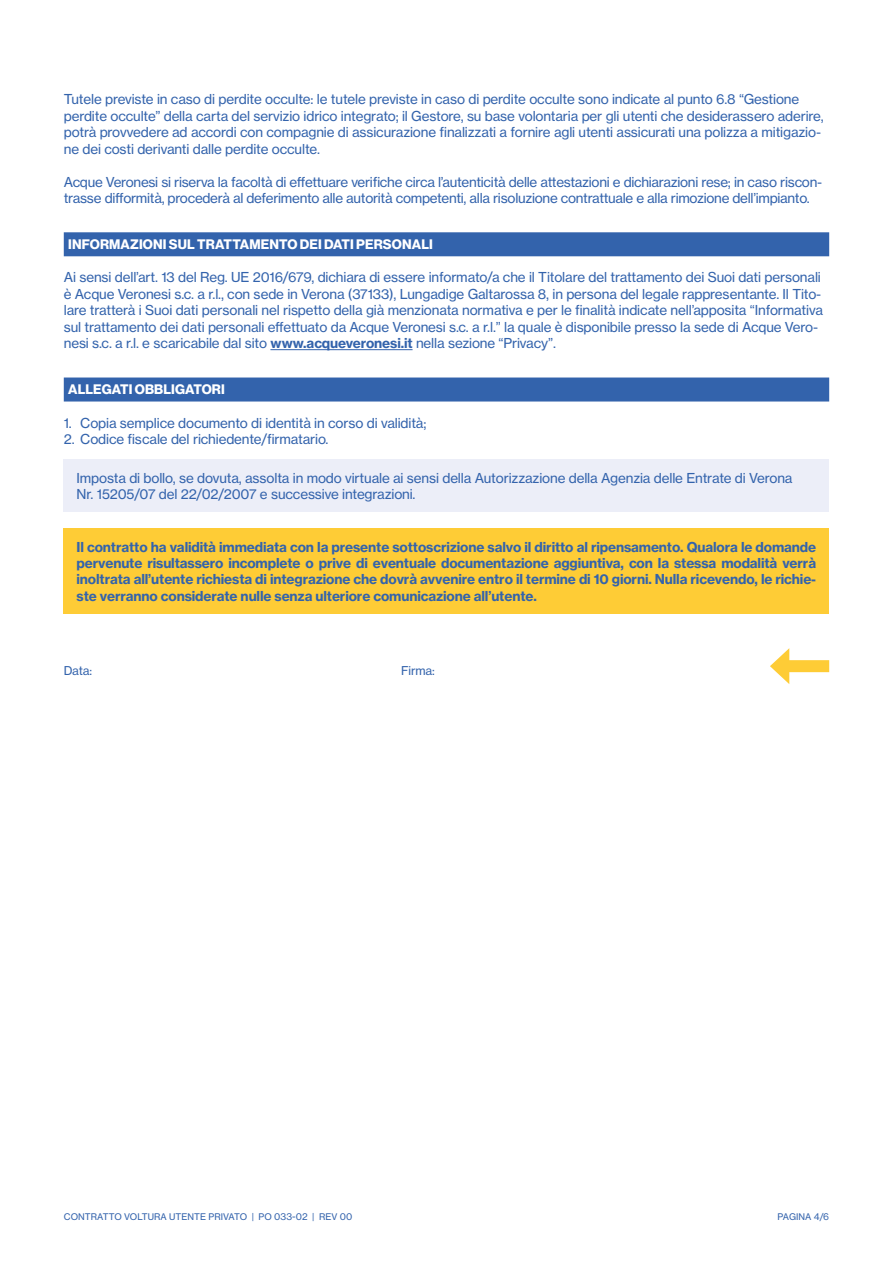
<style>
.page{position:relative;width:893px;height:1263px;background:#fff}
.page>*{position:absolute;margin:0;border:0;box-sizing:border-box;transform-origin:0 0}
.t1{font:13.5px/16.5px "N Haas Grotesk TX Pro 55 Rg";letter-spacing:-.01em;color:#3363ac}
.t2{font:13.5px/16.5px "N Haas Grotesk TX Pro 75 Bd";letter-spacing:-.01em;color:#3363ac;text-align:justify}
.t3{font:13.5px "N Haas Grotesk DS Pro 75 Bd";letter-spacing:.01em;color:#fff}
.t4{font:12px "N Haas Grotesk TX Pro 55 Rg";letter-spacing:-.01em;color:#3363ac}
.t5{font:9px "N Haas Grotesk TX Pro 55 Rg";letter-spacing:.005em;color:#3363ac}
.s1{font-family:"N Haas Grotesk TX Pro 75 Bd"}
</style>
<div class="page">
<div style="left:64px;top:232px;width:765px;height:24px;background:#3363ac"></div>
<hr style="left:270px;top:349px;width:143px;height:1px;background:#3363ac">
<div style="left:64px;top:377px;width:765px;height:24px;background:#3363ac"></div>
<div style="left:64px;top:459px;width:765px;height:53px;background:#eceef8"></div>
<div style="left:64px;top:528px;width:765px;height:86px;background:#fecc36"></div>
<div style="left:782px;top:660px;width:47px;height:12px;background:#fecc36"></div>
<svg style="left:770px;top:648px;width:19px;height:36px"></svg>
<p class="t1" style="left:64px;top:91px;width:761px">Tutele previste in caso di perdite occulte: le tutele previste in caso di perdite occulte sono indicate al punto 6.8 “Gestione perdite occulte” della carta del servizio idrico integrato; il Gestore, su base volontaria per gli utenti che desiderassero aderire, potrà provvedere ad accordi con compagnie di assicurazione finalizzati a fornire agli utenti assicurati una polizza a mitigazio&shy;ne dei costi derivanti dalle perdite occulte.</p>
<p class="t1" style="left:64px;top:173px;width:760px">Acque Veronesi si riserva la facoltà di effettuare verifiche circa l’autenticità delle attestazioni e dichiarazioni rese; in caso riscon&shy;trasse difformità, procederà al deferimento alle autorità competenti, alla risoluzione contrattuale e alla rimozione dell’impianto.</p>
<p class="t3" style="left:68px;top:237px;width:366px">INFORMAZIONI SUL TRATTAMENTO DEI DATI PERSONALI</p>
<p class="t1" style="left:64px;top:269px;width:761px">Ai sensi dell’art. 13 del Reg. UE 2016/679, dichiara di essere informato/a che il Titolare del trattamento dei Suoi dati personali è Acque Veronesi s.c. a r.l., con sede in Verona (37133), Lungadige Galtarossa 8, in persona del legale rappresentante. Il Tito&shy;lare tratterà i Suoi dati personali nel rispetto della già menzionata normativa e per le finalità indicate nell’apposita “Informativa sul trattamento dei dati personali effettuato da Acque Veronesi s.c. a r.l.” la quale è disponibile presso la sede di Acque Vero&shy;nesi s.c. a r.l. e scaricabile dal sito <span class="s1">www.acqueveronesi.it</span> nella sezione “Privacy”.</p>
<p class="t3" style="left:68px;top:382px;width:158px">ALLEGATI OBBLIGATORI</p>
<p class="t1" style="left:64px;top:414px;width:364px">1. Copia semplice documento di identità in corso di validità;</p>
<p class="t1" style="left:64px;top:431px;width:266px">2. Codice fiscale del richiedente/firmatario.</p>
<p class="t1" style="left:77px;top:469px;width:717px">Imposta di bollo, se dovuta, assolta in modo virtuale ai sensi della Autorizzazione della Agenzia delle Entrate di Verona</p>
<p class="t1" style="left:77px;top:486px;width:340px">Nr. 15205/07 del 22/02/2007 e successive integrazioni.</p>
<p class="t2" style="left:77px;top:538px;width:741px">Il contratto ha validità immediata con la presente sottoscrizione salvo il diritto al ripensamento. Qualora le domande pervenute risultassero incomplete o prive di eventuale documentazione aggiuntiva, con la stessa modalità verrà inoltrata all’utente richiesta di integrazione che dovrà avvenire entro il termine di 10 giorni. Nulla ricevendo, le richie&shy;ste verranno considerate nulle senza ulteriore comunicazione all’utente.</p>
<p class="t4" style="left:64px;top:663px;width:30px">Data:</p>
<p class="t4" style="left:401px;top:663px;width:35px">Firma:</p>
<p class="t5" style="left:64px;top:1212px;width:290px">CONTRATTO VOLTURA UTENTE PRIVATO | PO 033-02 | REV 00</p>
<p class="t5" style="left:778px;top:1212px;width:53px">PAGINA 4/6</p>
</div>
